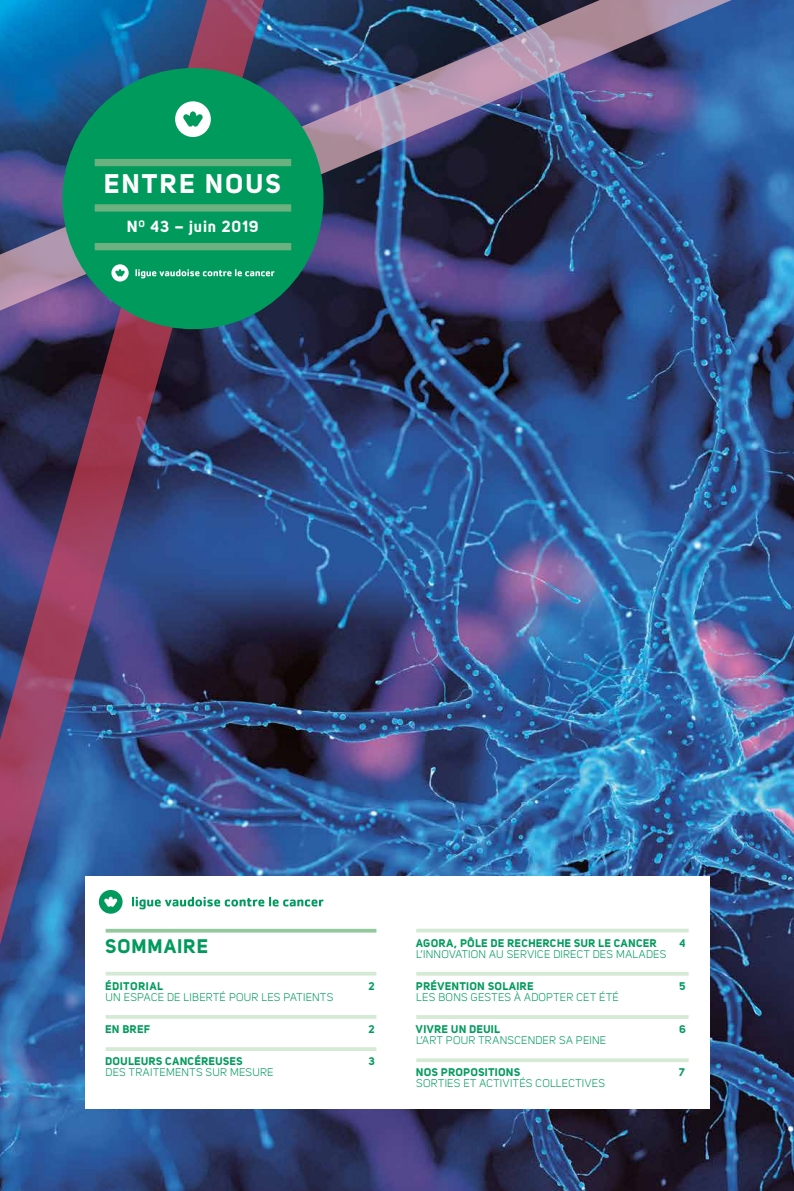
<style>
.page{position:relative;width:794px;height:1191px;background:#fff}
.page>*{position:absolute;margin:0;border:0;box-sizing:border-box;transform-origin:0 0}
.t1{font:26.6px "Uni Sans Bold";letter-spacing:.085em;color:#fff}
.t2{font:19.4px "Uni Sans Bold";letter-spacing:.05em;color:#009b5c}
.t3{font:15.9px "Uni Sans Bold";letter-spacing:.065em;color:#fff}
.t4{font:11px "Uni Sans Book";letter-spacing:.03em;color:#009b5c}
.t5{font:11px "Uni Sans Bold";letter-spacing:.035em;color:#009b5c}
.t6{font:11px "Uni Sans Bold";letter-spacing:.06em;color:#009b5c}
</style>
<div class="page">
<img style="left:0;top:359px;width:794px;height:832px">
<img style="left:278px;top:0;width:516px;height:359px">
<img style="left:0;top:0;width:278px;height:1092px">
<div style="left:85px;top:875px;width:624px;height:233px;background:#fff"></div>
<div style="left:62px;top:68px;width:261px;height:261px;background:#009b5c;border-radius:50%"></div>
<svg style="left:175px;top:101px;width:36px;height:36px"></svg>
<div style="left:95px;top:159px;width:196px;height:7px;background:#6bb180"></div>
<div style="left:95px;top:204px;width:196px;height:7px;background:#6db180"></div>
<div style="left:95px;top:243px;width:196px;height:7px;background:#6db180"></div>
<svg style="left:111px;top:264px;width:18px;height:17px"></svg>
<svg style="left:135px;top:269px;width:139px;height:9px"></svg>
<svg style="left:106px;top:928px;width:270px;height:4px"></svg>
<svg style="left:106px;top:972px;width:270px;height:3px"></svg>
<hr style="left:106px;top:1015px;width:270px;height:3px;background:#d5ead5">
<hr style="left:106px;top:1047px;width:270px;height:4px;background:#d5ead5">
<svg style="left:99px;top:890px;width:24px;height:23px"></svg>
<svg style="left:132px;top:896px;width:191px;height:13px"></svg>
<svg style="left:416px;top:928px;width:272px;height:4px"></svg>
<hr style="left:416px;top:972px;width:272px;height:3px;background:#d5ead5">
<hr style="left:416px;top:1015px;width:272px;height:4px;background:#d5ead5">
<svg style="left:416px;top:1058px;width:272px;height:4px"></svg>
<h1 class="t1" style="left:105px;top:167px;width:178px">ENTRE NOUS</h1>
<h3 class="t3" style="left:127px;top:217px;width:133px">N<sup>O</sup> 43 – juin 2019</h3>
<h2 class="t2" style="left:106px;top:934px;width:104px">SOMMAIRE</h2>
<p class="t6" style="left:106px;top:979px;width:59px">ÉDITORIAL</p>
<p class="t5" style="left:369px;top:979px;width:7px">2</p>
<p class="t4" style="left:106px;top:990px;width:229px">UN ESPACE DE LIBERTÉ POUR LES PATIENTS</p>
<p class="t5" style="left:106px;top:1022px;width:46px">EN BREF</p>
<p class="t5" style="left:369px;top:1022px;width:7px">2</p>
<p class="t5" style="left:106px;top:1054px;width:139px">DOULEURS CANCÉREUSES</p>
<p class="t5" style="left:369px;top:1054px;width:8px">3</p>
<p class="t4" style="left:106px;top:1066px;width:169px">DES TRAITEMENTS SUR MESURE</p>
<p class="t5" style="left:416px;top:936px;width:242px">AGORA, PÔLE DE RECHERCHE SUR LE CANCER</p>
<p class="t5" style="left:679px;top:936px;width:8px">4</p>
<p class="t4" style="left:416px;top:947px;width:251px">L’INNOVATION AU SERVICE DIRECT DES MALADES</p>
<p class="t5" style="left:416px;top:979px;width:119px">PRÉVENTION SOLAIRE</p>
<p class="t5" style="left:679px;top:979px;width:8px">5</p>
<p class="t4" style="left:416px;top:990px;width:204px">LES BONS GESTES À ADOPTER CET ÉTÉ</p>
<p class="t5" style="left:416px;top:1022px;width:85px">VIVRE UN DEUIL</p>
<p class="t5" style="left:679px;top:1022px;width:8px">6</p>
<p class="t4" style="left:416px;top:1034px;width:191px">L’ART POUR TRANSCENDER SA PEINE</p>
<p class="t5" style="left:416px;top:1065px;width:106px">NOS PROPOSITIONS</p>
<p class="t5" style="left:679px;top:1065px;width:7px">7</p>
<p class="t4" style="left:416px;top:1077px;width:190px">SORTIES ET ACTIVITÉS COLLECTIVES</p>
</div>
